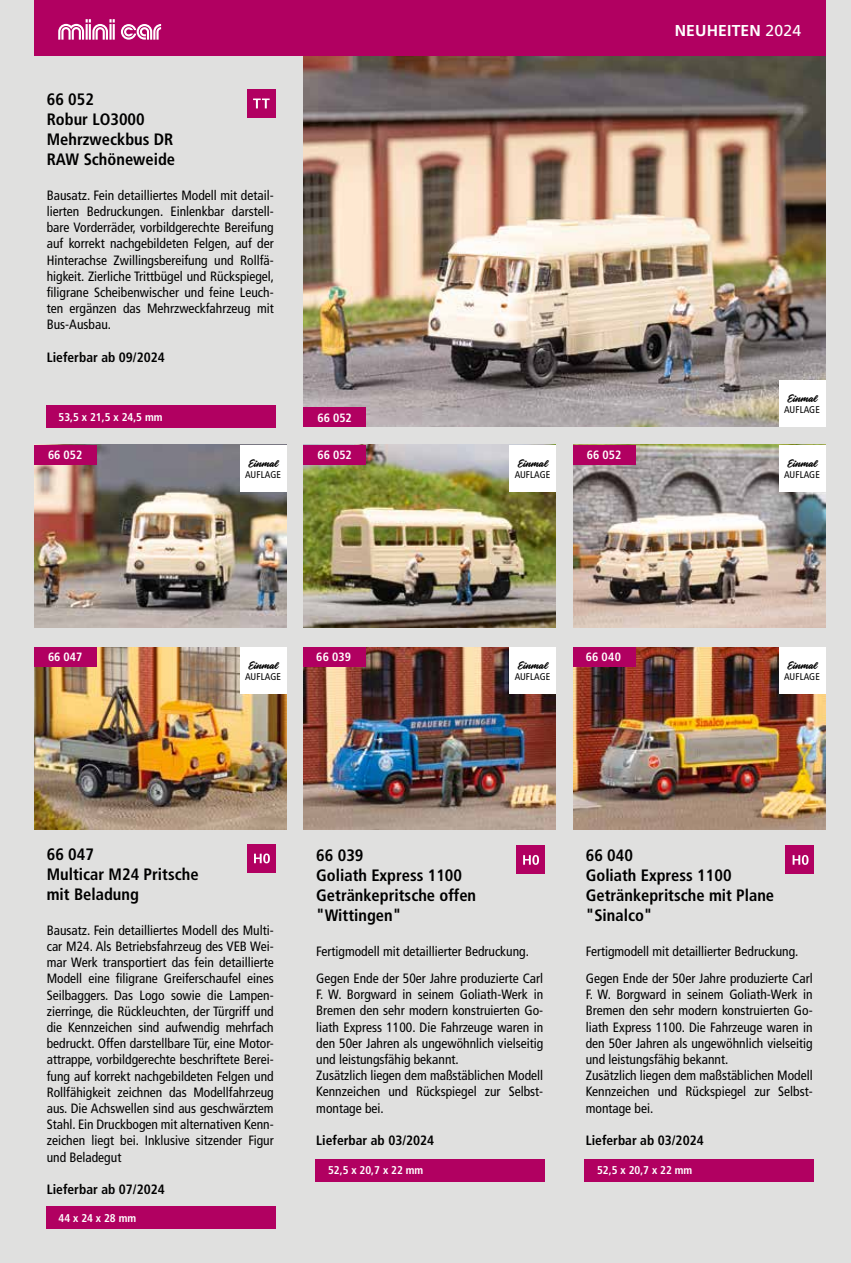
<style>
.page{position:relative;width:851px;height:1263px;background:#fff}
.page>*{position:absolute;margin:0;border:0;box-sizing:border-box;transform-origin:0 0}
.t1{font:700 condensed 16.5px/19.8px "Frutiger LT Com";color:#000}
.t2{font:700 15.75px "Frutiger LT Com";letter-spacing:.01em;color:#fff}
.t3{font:condensed 13.5px/16.2px "Frutiger LT Com";color:#000}
.t4{font:700 condensed 13.5px "Frutiger LT Com";color:#000}
.t5{font:13.5px "Knight Brush";color:#000}
.t6{font:700 condensed 12px "Frutiger LT Com";color:#fff}
.t7{font:700 condensed 11.25px "Frutiger LT Com";color:#fff}
.t8{font:condensed 9.75px "Frutiger LT Com";letter-spacing:.01em;color:#000}
.s1{font-weight:400}
</style>
<div class="page">
<div style="left:0;top:0;width:850px;height:1263px;background:#e0e0df"></div>
<img style="left:34px;top:647px;width:252px;height:183px">
<div style="left:34px;top:647px;width:62px;height:20px;background:#b10061"></div>
<div style="left:46px;top:1206px;width:229px;height:23px;background:#b10061"></div>
<div style="left:240px;top:647px;width:46px;height:47px;background:#fff"></div>
<div style="left:785px;top:845px;width:29px;height:29px;background:#b10061"></div>
<svg style="left:792px;top:855px;width:16px;height:10px"></svg>
<img style="left:573px;top:647px;width:252px;height:183px">
<div style="left:573px;top:647px;width:62px;height:20px;background:#b10061"></div>
<img style="left:303px;top:647px;width:253px;height:183px">
<div style="left:516px;top:845px;width:28px;height:29px;background:#b10061"></div>
<svg style="left:523px;top:855px;width:16px;height:10px"></svg>
<div style="left:247px;top:844px;width:28px;height:28px;background:#b10061"></div>
<svg style="left:254px;top:853px;width:16px;height:10px"></svg>
<div style="left:303px;top:647px;width:63px;height:20px;background:#b10061"></div>
<div style="left:315px;top:1159px;width:230px;height:22px;background:#b10061"></div>
<div style="left:584px;top:1159px;width:230px;height:22px;background:#b10061"></div>
<div style="left:247px;top:89px;width:28px;height:29px;background:#b10061"></div>
<svg style="left:253px;top:99px;width:16px;height:9px"></svg>
<div style="left:46px;top:405px;width:229px;height:22px;background:#b10061"></div>
<div style="left:509px;top:647px;width:47px;height:47px;background:#fff"></div>
<div style="left:778px;top:647px;width:47px;height:47px;background:#fff"></div>
<img style="left:303px;top:56px;width:522px;height:371px">
<div style="left:303px;top:408px;width:63px;height:19px;background:#b10061"></div>
<div style="left:778px;top:380px;width:47px;height:47px;background:#fff"></div>
<img style="left:34px;top:445px;width:252px;height:183px">
<div style="left:34px;top:445px;width:62px;height:20px;background:#b10061"></div>
<img style="left:303px;top:445px;width:253px;height:183px">
<div style="left:303px;top:445px;width:63px;height:20px;background:#b10061"></div>
<img style="left:573px;top:445px;width:252px;height:183px">
<div style="left:573px;top:445px;width:62px;height:20px;background:#b10061"></div>
<div style="left:240px;top:445px;width:46px;height:47px;background:#fff"></div>
<div style="left:509px;top:445px;width:47px;height:47px;background:#fff"></div>
<div style="left:778px;top:445px;width:47px;height:47px;background:#fff"></div>
<div style="left:34px;top:0;width:791px;height:56px;background:#b10061"></div>
<svg style="left:121px;top:24px;width:40px;height:16px"></svg>
<svg style="left:58px;top:19px;width:57px;height:21px"></svg>
<p class="t1" style="left:47px;top:89px;width:130px">66 052<br>Robur LO3000<br>Mehrzweckbus DR<br>RAW Schöneweide</p>
<p class="t3" style="left:47px;top:187px;width:229px;text-align:justify">Bausatz. Fein detailliertes Modell mit detail&shy;lierten Bedruckungen. Einlenkbar darstell&shy;bare Vorderräder, vorbildgerechte Bereifung auf korrekt nachgebildeten Felgen, auf der Hinterachse Zwillingsbereifung und Rollfä&shy;higkeit. Zierliche Trittbügel und Rückspiegel, filigrane Scheibenwischer und feine Leuch&shy;ten ergänzen das Mehrzweckfahrzeug mit Bus-Ausbau.</p>
<p class="t4" style="left:47px;top:349px;width:119px">Lieferbar ab 09/2024</p>
<p class="t7" style="left:59px;top:410px;width:105px">53,5 x 21,5 x 24,5 mm</p>
<p class="t6" style="left:317px;top:411px;width:36px">66 052</p>
<p class="t6" style="left:48px;top:448px;width:36px">66 052</p>
<p class="t6" style="left:317px;top:448px;width:36px">66 052</p>
<p class="t6" style="left:587px;top:448px;width:36px">66 052</p>
<p class="t5" style="left:248px;top:456px;width:32px">Einmal</p>
<p class="t8" style="left:245px;top:469px;width:37px">AUFLAGE</p>
<p class="t5" style="left:517px;top:456px;width:32px">Einmal</p>
<p class="t8" style="left:514px;top:469px;width:37px">AUFLAGE</p>
<p class="t2" style="left:674px;top:21px;width:128px">NEUHEITEN <span class="s1">2024</span></p>
<p class="t5" style="left:786px;top:391px;width:32px">Einmal</p>
<p class="t8" style="left:784px;top:404px;width:37px">AUFLAGE</p>
<p class="t5" style="left:786px;top:456px;width:32px">Einmal</p>
<p class="t8" style="left:784px;top:469px;width:37px">AUFLAGE</p>
<p class="t6" style="left:48px;top:650px;width:36px">66 047</p>
<p class="t5" style="left:248px;top:658px;width:32px">Einmal</p>
<p class="t8" style="left:245px;top:671px;width:37px">AUFLAGE</p>
<p class="t6" style="left:316px;top:650px;width:36px">66 039</p>
<p class="t5" style="left:517px;top:658px;width:32px">Einmal</p>
<p class="t8" style="left:514px;top:671px;width:37px">AUFLAGE</p>
<p class="t6" style="left:585px;top:650px;width:37px">66 040</p>
<p class="t5" style="left:786px;top:658px;width:32px">Einmal</p>
<p class="t8" style="left:784px;top:671px;width:37px">AUFLAGE</p>
<p class="t1" style="left:47px;top:844px;width:153px">66 047<br>Multicar M24 Pritsche mit Beladung</p>
<p class="t3" style="left:47px;top:922px;width:228px;text-align:justify">Bausatz. Fein detailliertes Modell des Multi&shy;car M24. Als Betriebsfahrzeug des VEB Wei&shy;mar Werk transportiert das fein detaillierte Modell eine filigrane Greiferschaufel eines Seilbaggers. Das Logo sowie die Lampen&shy;zierringe, die Rückleuchten, der Türgriff und die Kennzeichen sind aufwendig mehrfach bedruckt. Offen darstellbare Tür, eine Motor&shy;attrappe, vorbildgerechte beschriftete Berei&shy;fung auf korrekt nachgebildeten Felgen und Rollfähigkeit zeichnen das Modellfahrzeug aus. Die Achswellen sind aus geschwärztem Stahl. Ein Druckbogen mit alternativen Kenn&shy;zeichen liegt bei. Inklusive sitzender Figur und Beladegut</p>
<p class="t4" style="left:47px;top:1181px;width:119px">Lieferbar ab 07/2024</p>
<p class="t7" style="left:59px;top:1211px;width:79px">44 x 24 x 28 mm</p>
<p class="t1" style="left:316px;top:846px;width:161px">66 039<br>Goliath Express 1100<br>Getränkepritsche offen "Wittingen"</p>
<p class="t3" style="left:316px;top:938px;width:228px;line-height:26.8px">Fertigmodell mit detaillierter Bedruckung.<br>Gegen Ende der 50er Jahre produzierte Carl</p>
<p class="t3" style="left:316px;top:986px;width:228px">F. W. Borgward in seinem Goliath-Werk in Bremen den sehr modern konstruierten Go&shy;liath Express 1100. Die Fahrzeuge waren in den 50er Jahren als ungewöhnlich vielseitig und leistungsfähig bekannt.<br>Zusätzlich liegen dem maßstäblichen Modell Kennzeichen und Rückspiegel zur Selbst&shy;montage bei.</p>
<p class="t4" style="left:316px;top:1132px;width:119px">Lieferbar ab 03/2024</p>
<p class="t1" style="left:585px;top:846px;width:190px">66 040<br>Goliath Express 1100<br>Getränkepritsche mit Plane "Sinalco"</p>
<p class="t3" style="left:585px;top:938px;width:228px;line-height:26.8px">Fertigmodell mit detaillierter Bedruckung.<br>Gegen Ende der 50er Jahre produzierte Carl</p>
<p class="t3" style="left:585px;top:986px;width:228px">F. W. Borgward in seinem Goliath-Werk in Bremen den sehr modern konstruierten Go&shy;liath Express 1100. Die Fahrzeuge waren in den 50er Jahren als ungewöhnlich vielseitig und leistungsfähig bekannt.<br>Zusätzlich liegen dem maßstäblichen Modell Kennzeichen und Rückspiegel zur Selbst&shy;montage bei.</p>
<p class="t4" style="left:585px;top:1132px;width:119px">Lieferbar ab 03/2024</p>
<p class="t7" style="left:328px;top:1164px;width:97px">52,5 x 20,7 x 22 mm</p>
<p class="t7" style="left:597px;top:1164px;width:97px">52,5 x 20,7 x 22 mm</p>
</div>
